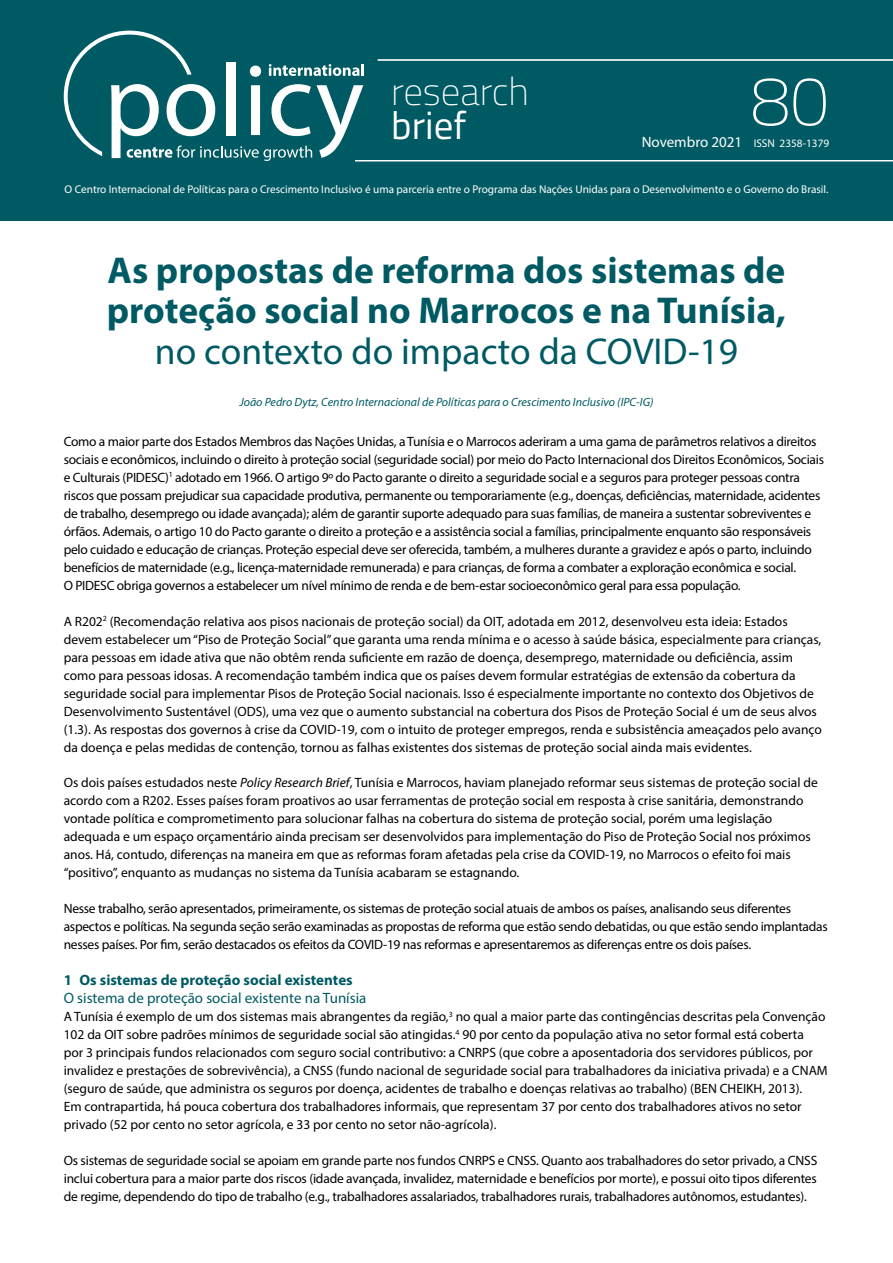
<style>
.page{position:relative;width:893px;height:1263px;background:#fff}
.page>*{position:absolute;margin:0;border:0;box-sizing:border-box;transform-origin:0 0}
.t1{font:100 70.05px "Titillium";color:#fff}
.t2{font:100 39px "Titillium";color:#fff}
.t3{font:39px "Titillium";color:#fff}
.t4{font:700 37.5px/40.5px "Myriad Pro";color:#005a63}
.t5{font:37.5px "Myriad Pro";color:#005a63}
.t6{font:15px "Myriad Pro";color:#005a63}
.t7{font:700 15px "Myriad Pro";color:#005a63}
.t8{font:13.5px/18px "Myriad Pro";color:#000}
.t9{font:13.5px/18px "Myriad Pro";letter-spacing:-.02em;color:#000}
.t10{font:italic 12px "Myriad Pro";color:#005a63}
.t11{font:11.25px "Myriad Pro";color:#fff}
.s1{font-size:15px}
.s2{font-style:italic}
</style>
<div class="page">
<div style="left:0;top:0;width:893px;height:221px;background:#005a63"></div>
<svg style="left:64px;top:31px;width:300px;height:130px"></svg>
<hr style="left:378px;top:59px;width:515px;height:2px;background:#fff">
<hr style="left:355px;top:160px;width:538px;height:1px;background:#fff">
<h2 class="t2" style="left:391px;top:63px;width:139px">research</h2>
<h2 class="t3" style="left:391px;top:97px;width:77px">brief</h2>
<h1 class="t1" style="left:751px;top:51px;width:80px">80</h1>
<p class="t11" style="left:642px;top:136px;width:189px"><span class="s1">Novembro 2021</span> ISSN 2358-1379</p>
<p class="t11" style="left:65px;top:182px;width:765px">O Centro Internacional de Políticas para o Crescimento Inclusivo é uma parceria entre o Programa das Nações Unidas para o Desenvolvimento e o Governo do Brasil.</p>
<h3 class="t4" style="left:107px;top:248px;width:681px">As propostas de reforma dos sistemas de proteção social no Marrocos e na Tunísia,</h3>
<h3 class="t5" style="left:155px;top:328px;width:585px">no contexto do impacto da COVID-19</h3>
<p class="t10" style="left:239px;top:394px;width:416px">João Pedro Dytz, Centro Internacional de Políticas para o Crescimento Inclusivo (IPC-IG)</p>
<p class="t9" style="left:64px;top:432px;width:762px">Como a maior parte dos Estados Membros das Nações Unidas, a Tunísia e o Marrocos aderiram a uma gama de parâmetros relativos a direitos sociais e econômicos, incluindo o direito à proteção social (seguridade social) por meio do Pacto Internacional dos Direitos Econômicos, Sociais e Culturais (PIDESC)<sup>1</sup> adotado em 1966. O artigo 9º do Pacto garante o direito a seguridade social e a seguros para proteger pessoas contra riscos que possam prejudicar sua capacidade produtiva, permanente ou temporariamente (e.g., doenças, deficiências, maternidade, acidentes de trabalho, desemprego ou idade avançada); além de garantir suporte adequado para suas famílias, de maneira a sustentar sobreviventes e órfãos. Ademais, o artigo 10 do Pacto garante o direito a proteção e a assistência social a famílias, principalmente enquanto são responsáveis pelo cuidado e educação de crianças. Proteção especial deve ser oferecida, também, a mulheres durante a gravidez e após o parto, incluindo benefícios de maternidade (e.g., licença-maternidade remunerada) e para crianças, de forma a combater a exploração econômica e social.<br>O PIDESC obriga governos a estabelecer um nível mínimo de renda e de bem-estar socioeconômico geral para essa população.</p>
<p class="t8" style="left:64px;top:612px;width:760px">A R202<sup>2</sup> (Recomendação relativa aos pisos nacionais de proteção social) da OIT, adotada em 2012, desenvolveu esta ideia: Estados devem estabelecer um “Piso de Proteção Social” que garanta uma renda mínima e o acesso à saúde básica, especialmente para crianças, para pessoas em idade ativa que não obtêm renda suficiente em razão de doença, desemprego, maternidade ou deficiência, assim como para pessoas idosas. A recomendação também indica que os países devem formular estratégias de extensão da cobertura da seguridade social para implementar Pisos de Proteção Social nacionais. Isso é especialmente importante no contexto dos Objetivos de Desenvolvimento Sustentável (ODS), uma vez que o aumento substancial na cobertura dos Pisos de Proteção Social é um de seus alvos (1.3). As respostas dos governos à crise da COVID-19, com o intuito de proteger empregos, renda e subsistência ameaçados pelo avanço da doença e pelas medidas de contenção, tornou as falhas existentes dos sistemas de proteção social ainda mais evidentes.</p>
<p class="t8" style="left:64px;top:774px;width:755px">Os dois países estudados neste <span class="s2">Policy Research Brief</span>, Tunísia e Marrocos, haviam planejado reformar seus sistemas de proteção social de acordo com a R202. Esses países foram proativos ao usar ferramentas de proteção social em resposta à crise sanitária, demonstrando vontade política e comprometimento para solucionar falhas na cobertura do sistema de proteção social, porém uma legislação adequada e um espaço orçamentário ainda precisam ser desenvolvidos para implementação do Piso de Proteção Social nos próximos anos. Há, contudo, diferenças na maneira em que as reformas foram afetadas pela crise da COVID-19, no Marrocos o efeito foi mais “positivo”, enquanto as mudanças no sistema da Tunísia acabaram se estagnando.</p>
<p class="t9" style="left:64px;top:899px;width:765px">Nesse trabalho, serão apresentados, primeiramente, os sistemas de proteção social atuais de ambos os países, analisando seus diferentes aspectos e políticas. Na segunda seção serão examinadas as propostas de reforma que estão sendo debatidas, ou que estão sendo implantadas nesses países. Por fim, serão destacados os efeitos da COVID-19 nas reformas e apresentaremos as diferenças entre os dois países.</p>
<p class="t7" style="left:64px;top:970px;width:291px">1 Os sistemas de proteção social existentes</p>
<p class="t6" style="left:64px;top:989px;width:304px">O sistema de proteção social existente na Tunísia</p>
<p class="t8" style="left:64px;top:1007px;width:765px">A Tunísia é exemplo de um dos sistemas mais abrangentes da região,<sup>3</sup> no qual a maior parte das contingências descritas pela Convenção 102 da OIT sobre padrões mínimos de seguridade social são atingidas.<sup>4</sup> 90 por cento da população ativa no setor formal está coberta<br>por 3 principais fundos relacionados com seguro social contributivo: a CNRPS (que cobre a aposentadoria dos servidores públicos, por invalidez e prestações de sobrevivência), a CNSS (fundo nacional de seguridade social para trabalhadores da iniciativa privada) e a CNAM (seguro de saúde, que administra os seguros por doença, acidentes de trabalho e doenças relativas ao trabalho) (BEN CHEIKH, 2013).<br>Em contrapartida, há pouca cobertura dos trabalhadores informais, que representam 37 por cento dos trabalhadores ativos no setor privado (52 por cento no setor agrícola, e 33 por cento no setor não-agrícola).</p>
<p class="t8" style="left:64px;top:1151px;width:755px;text-align:justify">Os sistemas de seguridade social se apoiam em grande parte nos fundos CNRPS e CNSS. Quanto aos trabalhadores do setor privado, a CNSS inclui cobertura para a maior parte dos riscos (idade avançada, invalidez, maternidade e benefícios por morte), e possui oito tipos diferentes de regime, dependendo do tipo de trabalho (e.g., trabalhadores assalariados, trabalhadores rurais, trabalhadores autônomos, estudantes).</p>
</div>
